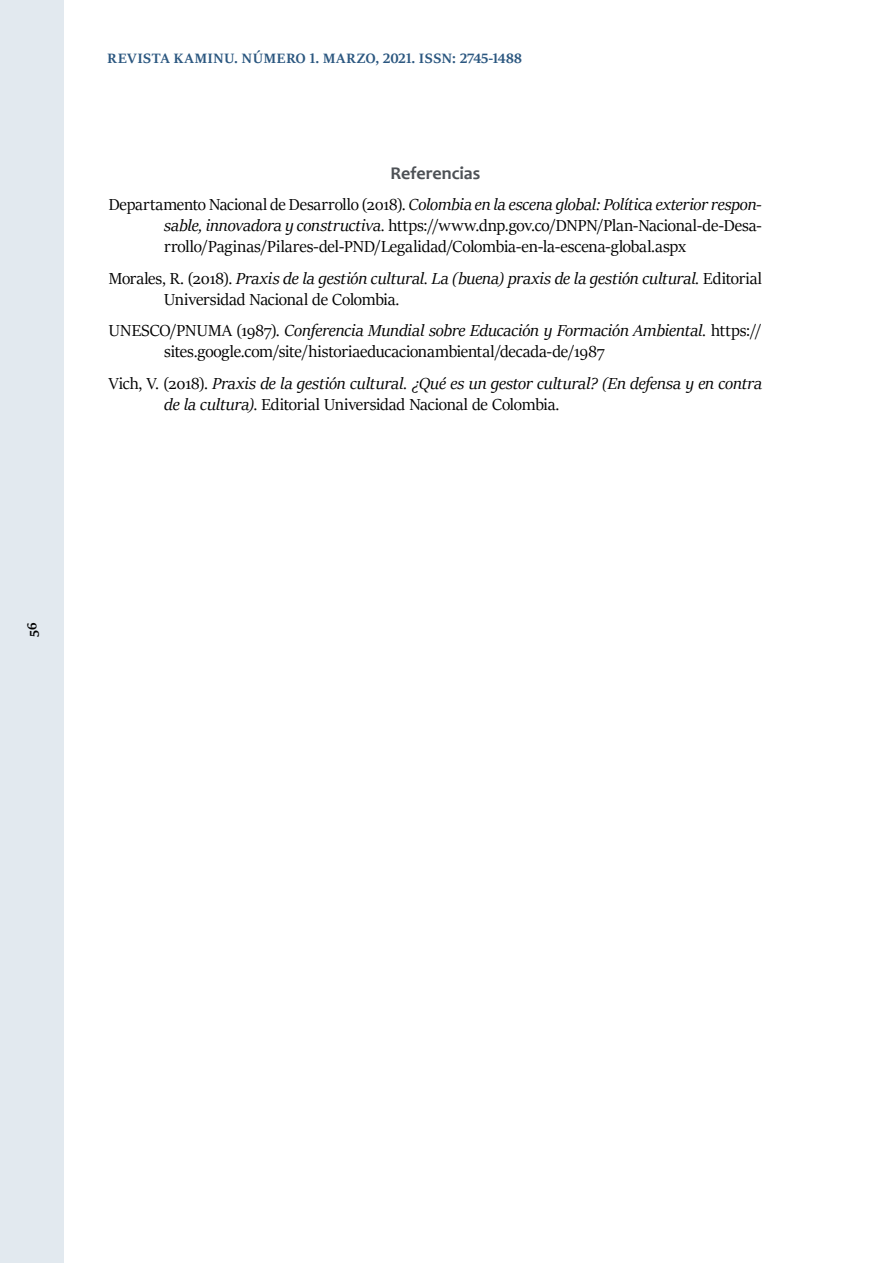
<style>
.page{position:relative;width:893px;height:1263px;background:#fff}
.page>*{position:absolute;margin:0;border:0;box-sizing:border-box;transform-origin:0 0}
.referencias{font:18px/21px "Sitka Banner";letter-spacing:-.005em;color:#000;text-align:justify}
.referencias-2{font:italic 18px/21px "Sitka Banner";color:#000}
.Subtexto{font:700 18px "Candara";letter-spacing:-.005em;color:#4d5156}
.t1{font:700 15.3px "Sitka Banner";letter-spacing:.045em;color:#2b5780}
.t2{font:700 14.55px "Sitka Banner";color:#000}
.s1{font-style:italic}
.s2{font-style:normal}
</style>
<div class="page">
<div style="left:0;top:0;width:64px;height:1263px;background:#e2e9ef"></div>
<p class="t1" style="left:108px;top:47px;width:416px">REVISTA KAMINU. NÚMERO 1. MARZO, 2021. ISSN: 2745-1488</p>
<p class="Subtexto" style="left:390px;top:161px;width:91px">Referencias</p>
<p class="referencias" style="left:164px;top:193px;width:599px;text-indent:-56px">Departamento Nacional de Desarrollo (2018). <span class="s1">Colombia en la escena global: Política exterior respon&shy;sable, innovadora y constructiva.</span> https://www.dnp.gov.co/DNPN/Plan-Nacional-de-Desa&shy;rrollo/Paginas/Pilares-del-PND/Legalidad/Colombia-en-la-escena-global.aspx</p>
<p class="referencias-2" style="left:164px;top:267px;width:599px;text-indent:-56px"><span class="s2">Morales, R. (2018).</span> Praxis de la gestión cultural. La (buena) praxis de la gestión cultural. <span class="s2">Editorial<br>Universidad Nacional de Colombia.</span></p>
<p class="referencias" style="left:164px;top:319px;width:599px;text-indent:-56px">UNESCO/PNUMA (1987). <span class="s1">Conferencia Mundial sobre Educación y Formación Ambiental.</span> https:// sites.google.com/site/historiaeducacionambiental/decada-de/1987</p>
<p class="referencias-2" style="left:164px;top:372px;width:599px;text-indent:-56px"><span class="s2">Vich, V. (2018).</span> Praxis de la gestión cultural. ¿Qué es un gestor cultural? (En defensa y en contra de la cultura)<span class="s2">. Editorial Universidad Nacional de Colombia.</span></p>
<p class="t2" style="left:22px;top:637px;width:16px;rotate:-90deg">56</p>
</div>
